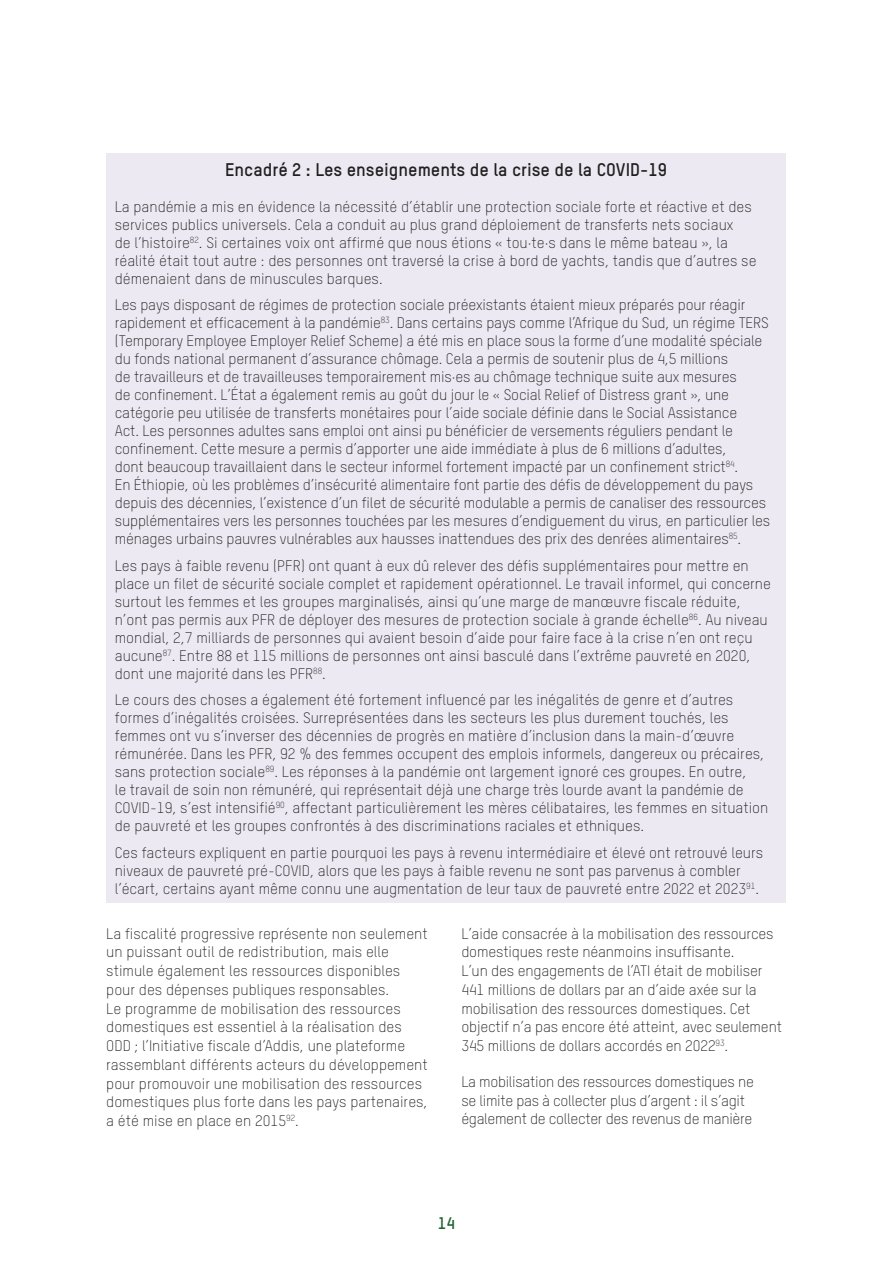
<style>
.page{position:relative;width:893px;height:1263px;background:#fff}
.page>*{position:absolute;margin:0;border:0;box-sizing:border-box;transform-origin:0 0}
.t1{font:700 18px "Oxfam TSTARPRO";color:#231f20}
.t2{font:700 16.5px "Oxfam TSTARPRO";color:#206332}
.t3{font:300 15px/18px "Oxfam TSTARPRO";color:#231f20}
.t4{font:300 15px/18.8px "Oxfam TSTARPRO";letter-spacing:-.02em;color:#231f20}
</style>
<div class="page">
<div style="left:106px;top:153px;width:680px;height:749px;background:#ece9f2"></div>
<p class="t1" style="left:225px;top:158px;width:443px">Encadré 2 : Les enseignements de la crise de la COVID-19</p>
<p class="t3" style="left:115px;top:197px;width:643px">La pandémie a mis en évidence la nécessité d’établir une protection sociale forte et réactive et des services publics universels. Cela a conduit au plus grand déploiement de transferts nets sociaux<br>de l’histoire<sup>82</sup>. Si certaines voix ont affirmé que nous étions « tou·te·s dans le même bateau », la réalité était tout autre : des personnes ont traversé la crise à bord de yachts, tandis que d’autres se démenaient dans de minuscules barques.</p>
<p class="t3" style="left:115px;top:296px;width:657px">Les pays disposant de régimes de protection sociale préexistants étaient mieux préparés pour réagir rapidement et efficacement à la pandémie<sup>83</sup>. Dans certains pays comme l’Afrique du Sud, un régime TERS (Temporary Employee Employer Relief Scheme) a été mis en place sous la forme d’une modalité spéciale du fonds national permanent d’assurance chômage. Cela a permis de soutenir plus de 4,5 millions<br>de travailleurs et de travailleuses temporairement mis·es au chômage technique suite aux mesures<br>de confinement. L’État a également remis au goût du jour le « Social Relief of Distress grant », une catégorie peu utilisée de transferts monétaires pour l’aide sociale définie dans le Social Assistance<br>Act. Les personnes adultes sans emploi ont ainsi pu bénéficier de versements réguliers pendant le confinement. Cette mesure a permis d’apporter une aide immédiate à plus de 6 millions d’adultes,<br>dont beaucoup travaillaient dans le secteur informel fortement impacté par un confinement strict<sup>84</sup>.<br>En Éthiopie, où les problèmes d’insécurité alimentaire font partie des défis de développement du pays depuis des décennies, l’existence d’un filet de sécurité modulable a permis de canaliser des ressources supplémentaires vers les personnes touchées par les mesures d’endiguement du virus, en particulier les ménages urbains pauvres vulnérables aux hausses inattendues des prix des denrées alimentaires<sup>85</sup>.</p>
<p class="t3" style="left:115px;top:556px;width:658px">Les pays à faible revenu (PFR) ont quant à eux dû relever des défis supplémentaires pour mettre en place un filet de sécurité sociale complet et rapidement opérationnel. Le travail informel, qui concerne surtout les femmes et les groupes marginalisés, ainsi qu’une marge de manœuvre fiscale réduite, n’ont pas permis aux PFR de déployer des mesures de protection sociale à grande échelle<sup>86</sup>. Au niveau mondial, 2,7 milliards de personnes qui avaient besoin d’aide pour faire face à la crise n’en ont reçu aucune<sup>87</sup>. Entre 88 et 115 millions de personnes ont ainsi basculé dans l’extrême pauvreté en 2020, dont une majorité dans les PFR<sup>88</sup>.</p>
<p class="t3" style="left:115px;top:691px;width:655px">Le cours des choses a également été fortement influencé par les inégalités de genre et d’autres formes d’inégalités croisées. Surreprésentées dans les secteurs les plus durement touchés, les femmes ont vu s’inverser des décennies de progrès en matière d’inclusion dans la main-d’œuvre rémunérée. Dans les PFR, 92 % des femmes occupent des emplois informels, dangereux ou précaires, sans protection sociale<sup>89</sup>. Les réponses à la pandémie ont largement ignoré ces groupes. En outre,<br>le travail de soin non rémunéré, qui représentait déjà une charge très lourde avant la pandémie de COVID-19, s’est intensifié<sup>90</sup>, affectant particulièrement les mères célibataires, les femmes en situation de pauvreté et les groupes confrontés à des discriminations raciales et ethniques.</p>
<p class="t3" style="left:115px;top:843px;width:650px">Ces facteurs expliquent en partie pourquoi les pays à revenu intermédiaire et élevé ont retrouvé leurs niveaux de pauvreté pré-COVID, alors que les pays à faible revenu ne sont pas parvenus à combler l’écart, certains ayant même connu une augmentation de leur taux de pauvreté entre 2022 et 2023<sup>91</sup>.</p>
<p class="t3" style="left:106px;top:924px;width:323px;line-height:18.8px">La fiscalité progressive représente non seulement un puissant outil de redistribution, mais elle stimule également les ressources disponibles pour des dépenses publiques responsables.<br>Le programme de mobilisation des ressources domestiques est essentiel à la réalisation des ODD ; l’Initiative fiscale d’Addis, une plateforme rassemblant différents acteurs du développement pour promouvoir une mobilisation des ressources domestiques plus forte dans les pays partenaires, a été mise en place en 2015<sup>92</sup>.</p>
<p class="t3" style="left:461px;top:924px;width:322px;line-height:18.8px">L’aide consacrée à la mobilisation des ressources domestiques reste néanmoins insuffisante.<br>L’un des engagements de l’ATI était de mobiliser 441 millions de dollars par an d’aide axée sur la mobilisation des ressources domestiques. Cet objectif n’a pas encore été atteint, avec seulement 345 millions de dollars accordés en 2022<sup>93</sup>.</p>
<p class="t4" style="left:461px;top:1072px;width:294px">La mobilisation des ressources domestiques ne se limite pas à collecter plus d’argent : il s’agit également de collecter des revenus de manière</p>
<p class="t2" style="left:438px;top:1213px;width:19px">14</p>
</div>
